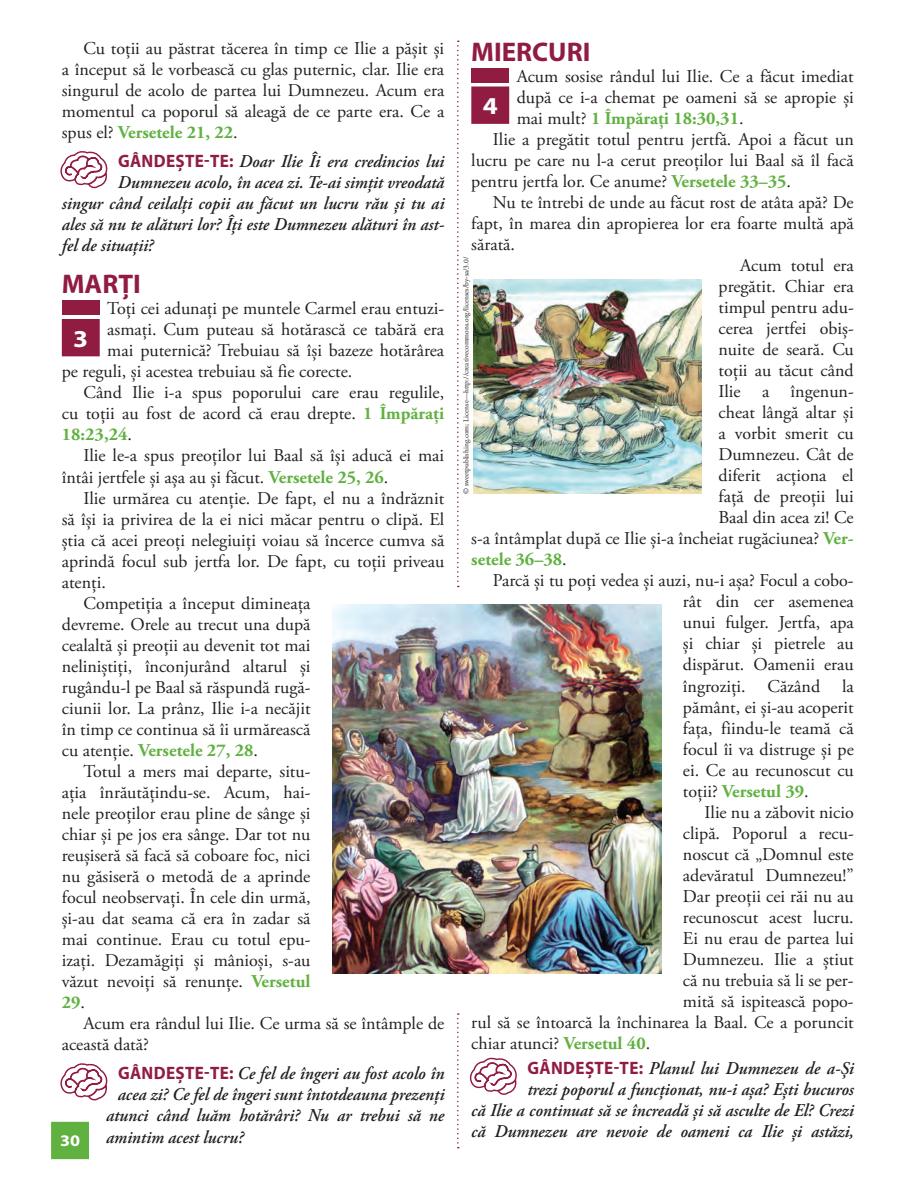
<style>
.page{position:relative;width:919px;height:1189px;background:#fff}
.page>*{position:absolute;margin:0;border:0;box-sizing:border-box;transform-origin:0 0}
.t1{font:700 27px "Myriad Pro";color:#911c42}
.t2{font:700 24.3px "Myriad Pro";color:#fff;scale:1.11 1}
.t3{font:18px/21px "Adobe Garamond Pro";color:#231f20;text-align:justify}
.t4{font:italic 600 18px/21px "Adobe Garamond Pro";color:#231f20;text-align:right;scale:.95 1}
.t5{font:700 18px "Adobe Garamond Pro";color:#61b141}
.t6{font:700 16.2px "Myriad Pro";color:#fff;scale:1.11 1}
.t7{font:7.5px "Adobe Garamond Pro";color:#231f20}
.s1{font-weight:700;color:#61b141}
.s2{font-family:"Myriad Pro";font-weight:700;font-style:normal;color:#911c42}
.s3{font-weight:400;color:#231f20}
</style>
<div class="page">
<svg style="left:457px;top:1013px;width:1px;height:135px"></svg>
<svg style="left:457px;top:41px;width:1px;height:546px"></svg>
<svg style="left:60px;top:151px;width:48px;height:38px"></svg>
<div style="left:62px;top:300px;width:38px;height:15px;background:#911c42"></div>
<svg style="left:62px;top:319px;width:38px;height:37px"></svg>
<div style="left:69px;top:326px;width:23px;height:21px;background:#911c42"></div>
<div style="left:471px;top:68px;width:38px;height:15px;background:#911c42"></div>
<svg style="left:471px;top:86px;width:38px;height:38px"></svg>
<div style="left:478px;top:94px;width:23px;height:21px;background:#911c42"></div>
<svg style="left:470px;top:1057px;width:47px;height:38px"></svg>
<img style="left:332px;top:604px;width:329px;height:369px">
<img style="left:473px;top:279px;width:228px;height:214px">
<svg style="left:51px;top:1063px;width:57px;height:95px"></svg>
<p class="t3" style="left:62px;top:38px;width:384px;text-indent:22px">Cu toții au păstrat tăcerea în timp ce Ilie a pășit și a început să le vorbească cu glas puternic, clar. Ilie era singurul de acolo de partea lui Dumnezeu. Acum era momentul ca poporul să aleagă de ce parte era. Ce a spus el? <span class="s1">Versetele 21, 22</span>.</p>
<p class="t4" style="left:118px;top:152px;width:345px"><span class="s2">GÂNDEȘTE-TE:</span> Doar Ilie Îi era credincios lui</p>
<p class="t4" style="left:118px;top:173px;width:345px">Dumnezeu acolo, în acea zi. Te-ai simțit vreodată</p>
<p class="t4" style="left:62px;top:194px;width:404px">singur când ceilalți copii au făcut un lucru rău și tu ai</p>
<p class="t4" style="left:62px;top:215px;width:404px">ales să nu te alături lor? Îți este Dumnezeu alături în ast-</p>
<p class="t4" style="left:62px;top:236px;width:98px">fel de situații?</p>
<h1 class="t1" style="left:62px;top:266px;width:80px">MARȚI</h1>
<h2 class="t2" style="left:73px;top:323px;width:15px">3</h2>
<p class="t3" style="left:107px;top:299px;width:338px">Toți cei adunați pe muntele Carmel erau entuzi-</p>
<p class="t3" style="left:107px;top:320px;width:338px">asmați. Cum puteau să hotărască ce tabără era</p>
<p class="t3" style="left:107px;top:341px;width:338px">mai puternică? Trebuiau să își bazeze hotărârea</p>
<p class="t3" style="left:62px;top:362px;width:292px">pe reguli, și acestea trebuiau să fie corecte.</p>
<p class="t3" style="left:83px;top:383px;width:362px">Când Ilie i-a spus poporului care erau regulile,</p>
<p class="t3" style="left:62px;top:404px;width:384px">cu toții au fost de acord că erau drepte. <span class="s1">1 Împărați</span></p>
<p class="t5" style="left:62px;top:424px;width:72px">18:23,24<span class="s3">.</span></p>
<p class="t3" style="left:83px;top:446px;width:362px">Ilie le-a spus preoților lui Baal să își aducă ei mai</p>
<p class="t3" style="left:62px;top:467px;width:328px">întâi jertfele și așa au și făcut. <span class="s1">Versetele 25, 26</span>.</p>
<p class="t3" style="left:83px;top:488px;width:362px">Ilie urmărea cu atenție. De fapt, el nu a îndrăznit</p>
<p class="t3" style="left:62px;top:509px;width:384px">să își ia privirea de la ei nici măcar pentru o clipă. El</p>
<p class="t3" style="left:62px;top:530px;width:384px">știa că acei preoți nelegiuiți voiau să încerce cumva să</p>
<p class="t3" style="left:62px;top:551px;width:384px">aprindă focul sub jertfa lor. De fapt, cu toții priveau</p>
<p class="t3" style="left:62px;top:572px;width:46px">atenți.</p>
<p class="t3" style="left:83px;top:593px;width:228px">Competiția a început dimineața</p>
<p class="t3" style="left:62px;top:614px;width:250px">devreme. Orele au trecut una după</p>
<p class="t3" style="left:62px;top:635px;width:250px">cealaltă și preoții au devenit tot mai</p>
<p class="t3" style="left:62px;top:656px;width:250px">neliniștiți, înconjurând altarul și</p>
<p class="t3" style="left:62px;top:677px;width:250px">rugându-l pe Baal să răspundă rugă-</p>
<p class="t3" style="left:62px;top:698px;width:250px">ciunii lor. La prânz, Ilie i-a necăjit</p>
<p class="t3" style="left:62px;top:719px;width:250px">în timp ce continua să îi urmărească</p>
<p class="t5" style="left:62px;top:739px;width:197px"><span class="s3">cu atenție.</span> Versetele 27, 28<span class="s3">.</span></p>
<p class="t3" style="left:83px;top:761px;width:228px">Totul a mers mai departe, situ-</p>
<p class="t3" style="left:62px;top:782px;width:250px">ația înrăutățindu-se. Acum, hai-</p>
<p class="t3" style="left:62px;top:803px;width:250px">nele preoților erau pline de sânge și</p>
<p class="t3" style="left:62px;top:824px;width:250px">chiar și pe jos era sânge. Dar tot nu</p>
<p class="t3" style="left:62px;top:845px;width:250px">reușiseră să facă să coboare foc, nici</p>
<p class="t3" style="left:62px;top:866px;width:250px">nu găsiseră o metodă de a aprinde</p>
<p class="t3" style="left:62px;top:887px;width:250px">focul neobservați. În cele din urmă,</p>
<p class="t3" style="left:62px;top:908px;width:250px">și-au dat seama că era în zadar să</p>
<p class="t3" style="left:62px;top:929px;width:250px">mai continue. Erau cu totul epu-</p>
<p class="t3" style="left:62px;top:950px;width:250px">izați. Dezamăgiți și mânioși, s-au</p>
<p class="t3" style="left:62px;top:971px;width:250px">văzut nevoiți să renunțe. <span class="s1">Versetul</span></p>
<p class="t5" style="left:62px;top:991px;width:25px">29<span class="s3">.</span></p>
<p class="t3" style="left:83px;top:1013px;width:362px">Acum era rândul lui Ilie. Ce urma să se întâmple de</p>
<p class="t3" style="left:62px;top:1034px;width:88px">această dată?</p>
<p class="t4" style="left:118px;top:1063px;width:345px"><span class="s2">GÂNDEȘTE-TE:</span> Ce fel de îngeri au fost acolo în</p>
<p class="t4" style="left:118px;top:1084px;width:345px">acea zi? Ce fel de îngeri sunt întotdeauna prezenți</p>
<p class="t4" style="left:106px;top:1105px;width:357px">atunci când luăm hotărâri? Nu ar trebui să ne</p>
<p class="t4" style="left:106px;top:1126px;width:146px">amintim acest lucru?</p>
<p class="t6" style="left:60px;top:1129px;width:19px">30</p>
<h1 class="t1" style="left:471px;top:34px;width:121px">MIERCURI</h1>
<h2 class="t2" style="left:482px;top:90px;width:15px">4</h2>
<p class="t3" style="left:516px;top:66px;width:338px">Acum sosise rândul lui Ilie. Ce a făcut imediat</p>
<p class="t3" style="left:516px;top:87px;width:338px">după ce i-a chemat pe oameni să se apropie și</p>
<p class="t5" style="left:516px;top:108px;width:228px"><span class="s3">mai mult?</span> 1 Împărați 18:30,31<span class="s3">.</span></p>
<p class="t3" style="left:492px;top:129px;width:362px">Ilie a pregătit totul pentru jertfă. Apoi a făcut un</p>
<p class="t3" style="left:471px;top:150px;width:384px">lucru pe care nu l-a cerut preoților lui Baal să îl facă</p>
<p class="t3" style="left:471px;top:171px;width:321px">pentru jertfa lor. Ce anume? <span class="s1">Versetele 33–35</span>.</p>
<p class="t3" style="left:492px;top:192px;width:362px">Nu te întrebi de unde au făcut rost de atâta apă? De</p>
<p class="t3" style="left:471px;top:213px;width:384px">fapt, în marea din apropierea lor era foarte multă apă</p>
<p class="t3" style="left:471px;top:234px;width:45px">sărată.</p>
<p class="t3" style="left:739px;top:255px;width:115px">Acum totul era</p>
<p class="t3" style="left:718px;top:276px;width:137px">pregătit. Chiar era</p>
<p class="t3" style="left:718px;top:297px;width:137px">timpul pentru adu-</p>
<p class="t3" style="left:718px;top:318px;width:137px">cerea jertfei obiș-</p>
<p class="t3" style="left:718px;top:339px;width:137px">nuite de seară. Cu</p>
<p class="t3" style="left:718px;top:360px;width:137px">toții au tăcut când</p>
<p class="t3" style="left:718px;top:381px;width:137px">Ilie a îngenun-</p>
<p class="t3" style="left:718px;top:402px;width:137px">cheat lângă altar și</p>
<p class="t3" style="left:718px;top:423px;width:137px">a vorbit smerit cu</p>
<p class="t3" style="left:718px;top:444px;width:137px">Dumnezeu. Cât de</p>
<p class="t3" style="left:718px;top:465px;width:137px">diferit acționa el</p>
<p class="t3" style="left:718px;top:486px;width:137px">față de preoții lui</p>
<p class="t3" style="left:718px;top:507px;width:137px">Baal din acea zi! Ce</p>
<p class="t3" style="left:471px;top:528px;width:384px">s-a întâmplat după ce Ilie și-a încheiat rugăciunea? <span class="s1">Ver-</span></p>
<p class="t5" style="left:471px;top:549px;width:97px">setele 36–38<span class="s3">.</span></p>
<p class="t3" style="left:492px;top:570px;width:362px">Parcă și tu poți vedea și auzi, nu-i așa? Focul a cobo-</p>
<p class="t3" style="left:682px;top:591px;width:172px">rât din cer asemenea</p>
<p class="t3" style="left:682px;top:612px;width:172px">unui fulger. Jertfa, apa</p>
<p class="t3" style="left:682px;top:633px;width:172px">și chiar și pietrele au</p>
<p class="t3" style="left:682px;top:654px;width:172px">dispărut. Oamenii erau</p>
<p class="t3" style="left:682px;top:675px;width:172px">îngroziți. Căzând la</p>
<p class="t3" style="left:682px;top:696px;width:172px">pământ, ei și-au acoperit</p>
<p class="t3" style="left:682px;top:717px;width:172px">fața, fiindu-le teamă că</p>
<p class="t3" style="left:682px;top:738px;width:172px">focul îi va distruge și pe</p>
<p class="t3" style="left:682px;top:759px;width:172px">ei. Ce au recunoscut cu</p>
<p class="t5" style="left:682px;top:780px;width:127px"><span class="s3">toții?</span> Versetul 39<span class="s3">.</span></p>
<p class="t3" style="left:704px;top:801px;width:151px">Ilie nu a zăbovit nicio</p>
<p class="t3" style="left:682px;top:822px;width:172px">clipă. Poporul a recu-</p>
<p class="t3" style="left:682px;top:843px;width:172px">noscut că „Domnul este</p>
<p class="t3" style="left:682px;top:864px;width:172px">adevăratul Dumnezeu!”</p>
<p class="t3" style="left:682px;top:885px;width:172px">Dar preoții cei răi nu au</p>
<p class="t3" style="left:682px;top:906px;width:172px">recunoscut acest lucru.</p>
<p class="t3" style="left:682px;top:927px;width:172px">Ei nu erau de partea lui</p>
<p class="t3" style="left:682px;top:948px;width:172px">Dumnezeu. Ilie a știut</p>
<p class="t3" style="left:682px;top:969px;width:172px">că nu trebuia să li se per-</p>
<p class="t3" style="left:682px;top:990px;width:172px">mită să ispitească popo-</p>
<p class="t3" style="left:471px;top:1011px;width:384px">rul să se întoarcă la închinarea la Baal. Ce a poruncit</p>
<p class="t3" style="left:471px;top:1032px;width:180px">chiar atunci? <span class="s1">Versetul 40</span>.</p>
<p class="t4" style="left:471px;top:1058px;width:404px"><span class="s2">GÂNDEȘTE-TE:</span> Planul lui Dumnezeu de a-Și<br>trezi poporul a funcționat, nu-i așa? Ești bucuros<br>că Ilie a continuat să se încreadă și să asculte de El? Crezi că Dumnezeu are nevoie de oameni ca Ilie și astăzi,</p>
<p class="t7" style="left:461px;top:494px;width:239px;rotate:-90deg">© sweetpublishing.com; License—http://creativecommons.org/licenses/by-sa/3.0/</p>
</div>
